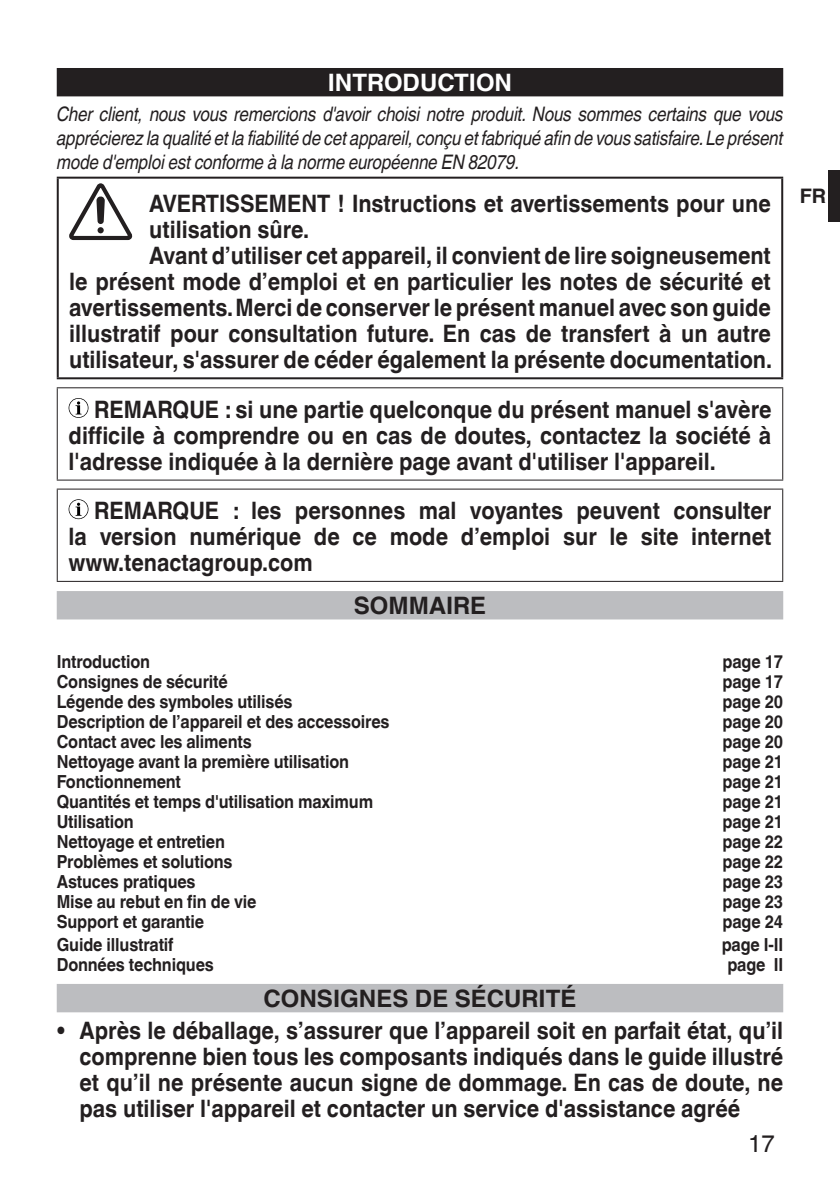
<style>
.page{position:relative;width:840px;height:1191px;background:#fff}
.page>*{position:absolute;margin:0;border:0;box-sizing:border-box;transform-origin:0 0}
.t1{font:700 24px/26px "Helvetica World";color:#231f20;text-align:justify;scale:.9 1}
.t2{font:700 24px "Helvetica World";color:#231f20}
.t3{font:700 24px "Helvetica World";color:#fff}
.t4{font:24px "Helvetica World";color:#231f20}
.t5{font:italic 20px/24px "Helvetica World";letter-spacing:-.01em;color:#231f20;text-align:justify;scale:.85 1}
.t6{font:700 20px "Helvetica World";color:#231f20}
.t7{font:700 18px "Helvetica World";letter-spacing:-.01em;color:#231f20;scale:.9 1}
</style>
<div class="page">
<div style="left:828px;top:170px;width:11px;height:51px;background:#231f20"></div>
<div style="left:57px;top:984px;width:725px;height:28px;background:#bcbdc0"></div>
<div style="left:57px;top:68px;width:725px;height:28px;background:#231f20"></div>
<div style="left:57px;top:591px;width:725px;height:28px;background:#bcbdc0"></div>
<hr style="left:57px;top:177px;width:725px;height:2px;background:#231f20">
<hr style="left:57px;top:179px;width:2px;height:198px;background:#231f20">
<hr style="left:780px;top:179px;width:2px;height:198px;background:#231f20">
<hr style="left:57px;top:377px;width:725px;height:2px;background:#231f20">
<svg style="left:69px;top:183px;width:63px;height:57px"></svg>
<hr style="left:57px;top:387px;width:725px;height:1px;background:#231f20">
<hr style="left:57px;top:388px;width:1px;height:91px;background:#231f20">
<hr style="left:781px;top:388px;width:1px;height:91px;background:#231f20">
<hr style="left:57px;top:479px;width:725px;height:1px;background:#231f20">
<svg style="left:69px;top:398px;width:19px;height:20px"></svg>
<hr style="left:57px;top:488px;width:725px;height:1px;background:#231f20">
<hr style="left:57px;top:489px;width:1px;height:92px;background:#231f20">
<hr style="left:781px;top:489px;width:1px;height:92px;background:#231f20">
<hr style="left:57px;top:581px;width:725px;height:1px;background:#231f20">
<svg style="left:69px;top:499px;width:19px;height:20px"></svg>
<p class="t3" style="left:327px;top:69px;width:186px">INTRODUCTION</p>
<p class="t5" style="left:57px;top:102px;width:855px">Cher client, nous vous remercions d'avoir choisi notre produit. Nous sommes certains que vous apprécierez la qualité et la fiabilité de cet appareil, conçu et fabriqué afin de vous satisfaire. Le présent mode d'emploi est conforme à la norme européenne EN 82079.</p>
<p class="t1" style="left:149px;top:191px;width:691px">AVERTISSEMENT ! Instructions et avertissements pour une</p>
<p class="t1" style="left:149px;top:217px;width:179px">utilisation sûre.</p>
<p class="t1" style="left:149px;top:243px;width:691px">Avant d’utiliser cet appareil, il convient de lire soigneusement</p>
<p class="t1" style="left:69px;top:269px;width:780px">le présent mode d’emploi et en particulier les notes de sécurité et</p>
<p class="t1" style="left:69px;top:295px;width:780px">avertissements. Merci de conserver le présent manuel avec son guide</p>
<p class="t1" style="left:69px;top:321px;width:780px">illustratif pour consultation future. En cas de transfert à un autre</p>
<p class="t1" style="left:69px;top:347px;width:782px">utilisateur, s'assurer de céder également la présente documentation.</p>
<p class="t1" style="left:69px;top:396px;width:781px;text-indent:26px">REMARQUE : si une partie quelconque du présent manuel s'avère difficile à comprendre ou en cas de doutes, contactez la société à l'adresse indiquée à la dernière page avant d'utiliser l'appareil.</p>
<p class="t1" style="left:69px;top:498px;width:782px;text-indent:26px">REMARQUE : les personnes mal voyantes peuvent consulter la version numérique de ce mode d’emploi sur le site internet www.tenactagroup.com</p>
<p class="t2" style="left:353px;top:592px;width:134px">SOMMAIRE</p>
<p class="t7" style="left:57px;top:651px;width:105px">Introduction</p>
<p class="t7" style="left:722px;top:651px;width:69px">page 17</p>
<p class="t7" style="left:57px;top:671px;width:191px">Consignes de sécurité</p>
<p class="t7" style="left:722px;top:671px;width:69px">page 17</p>
<p class="t7" style="left:57px;top:691px;width:263px">Légende des symboles utilisés</p>
<p class="t7" style="left:722px;top:691px;width:69px">page 20</p>
<p class="t7" style="left:57px;top:711px;width:371px">Description de l’appareil et des accessoires</p>
<p class="t7" style="left:722px;top:711px;width:69px">page 20</p>
<p class="t7" style="left:57px;top:731px;width:218px">Contact avec les aliments</p>
<p class="t7" style="left:722px;top:731px;width:69px">page 20</p>
<p class="t7" style="left:57px;top:751px;width:326px">Nettoyage avant la première utilisation</p>
<p class="t7" style="left:722px;top:751px;width:69px">page 21</p>
<p class="t7" style="left:57px;top:771px;width:139px">Fonctionnement</p>
<p class="t7" style="left:722px;top:771px;width:69px">page 21</p>
<p class="t7" style="left:57px;top:791px;width:353px">Quantités et temps d'utilisation maximum</p>
<p class="t7" style="left:722px;top:791px;width:69px">page 21</p>
<p class="t7" style="left:57px;top:811px;width:87px">Utilisation</p>
<p class="t7" style="left:722px;top:811px;width:69px">page 21</p>
<p class="t7" style="left:57px;top:831px;width:188px">Nettoyage et entretien</p>
<p class="t7" style="left:722px;top:831px;width:69px">page 22</p>
<p class="t7" style="left:57px;top:851px;width:197px">Problèmes et solutions</p>
<p class="t7" style="left:722px;top:851px;width:69px">page 22</p>
<p class="t7" style="left:57px;top:871px;width:156px">Astuces pratiques</p>
<p class="t7" style="left:722px;top:871px;width:69px">page 23</p>
<p class="t7" style="left:57px;top:891px;width:223px">Mise au rebut en fin de vie</p>
<p class="t7" style="left:722px;top:891px;width:69px">page 23</p>
<p class="t7" style="left:57px;top:911px;width:165px">Support et garantie</p>
<p class="t7" style="left:722px;top:911px;width:69px">page 24</p>
<p class="t7" style="left:57px;top:934px;width:131px">Guide illustratif</p>
<p class="t7" style="left:721px;top:934px;width:70px">page I-II</p>
<p class="t7" style="left:57px;top:954px;width:176px">Données techniques</p>
<p class="t7" style="left:727px;top:954px;width:63px">page II</p>
<p class="t2" style="left:263px;top:985px;width:314px">CONSIGNES DE SÉCURITÉ</p>
<p class="t1" style="left:79px;top:1017px;width:783px;text-indent:-23px">• Après le déballage, s’assurer que l’appareil soit en parfait état, qu’il comprenne bien tous les composants indiqués dans le guide illustré et qu’il ne présente aucun signe de dommage. En cas de doute, ne pas utiliser l'appareil et contacter un service d'assistance agréé</p>
<p class="t4" style="left:747px;top:1129px;width:28px">17</p>
<p class="t6" style="left:799px;top:184px;width:28px">FR</p>
</div>
